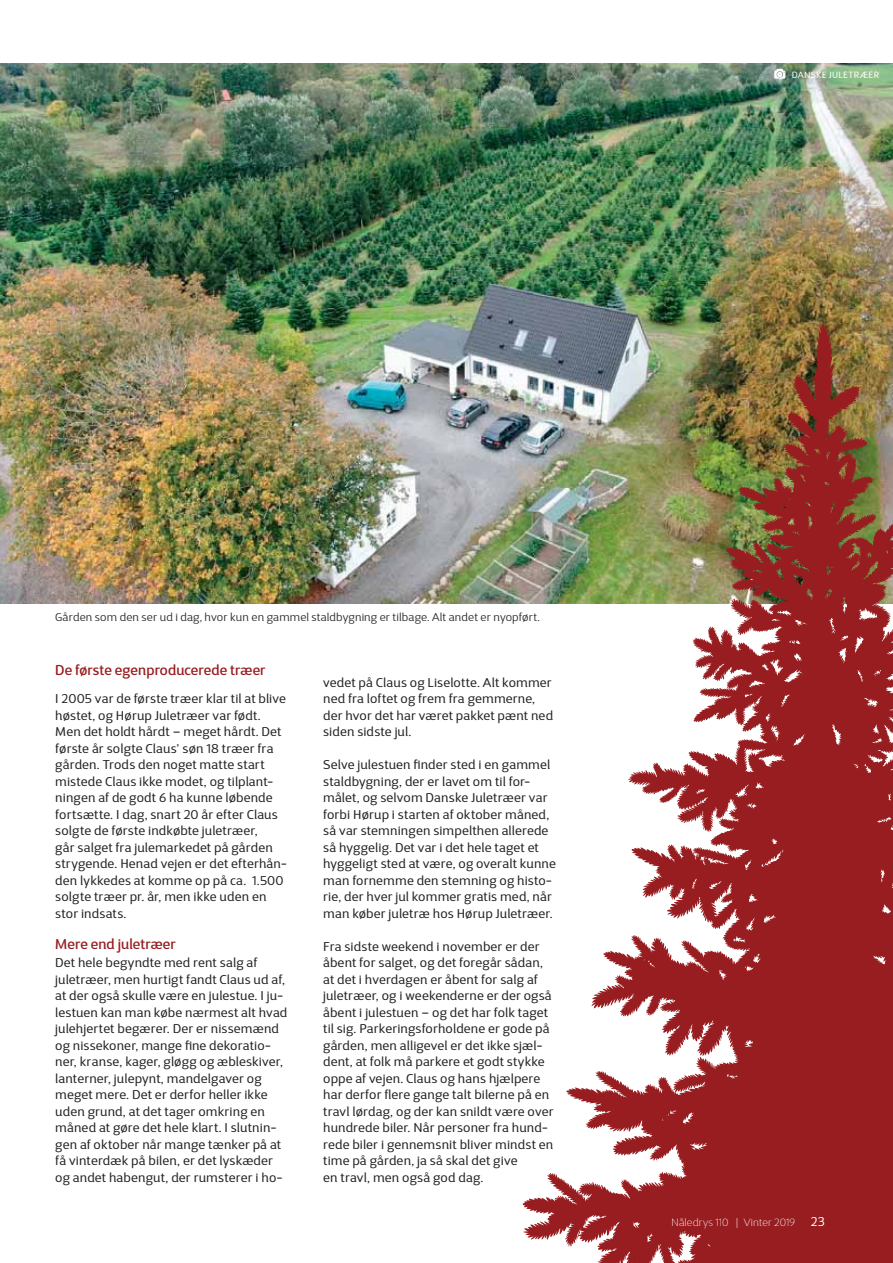
<style>
.page{position:relative;width:893px;height:1263px;background:#fff}
.page>*{position:absolute;margin:0;border:0;box-sizing:border-box;transform-origin:0 0}
.t1{font:500 14.25px "D Sari";letter-spacing:.01em;color:#971d20}
.t2{font:12.75px/16.5px "D Sari";letter-spacing:.015em;color:#231f20}
.t3{font:300 11.25px "D Sari";letter-spacing:.02em;color:#231f20}
.t4{font:100 10.5px "D Sari";letter-spacing:.02em;color:#fff}
.t5{font:9px "D Sari";letter-spacing:.03em;color:#fff}
.s1{font-weight:400;font-size:12.75px}
</style>
<div class="page">
<img style="left:0;top:64px;width:893px;height:540px">
<img style="left:522px;top:322px;width:371px;height:941px">
<svg style="left:774px;top:69px;width:11px;height:10px"></svg>
<p class="t5" style="left:792px;top:71px;width:89px">DANSKE JULETRÆER</p>
<p class="t3" style="left:55px;top:613px;width:486px">Gården som den ser ud i dag, hvor kun en gammel staldbygning er tilbage. Alt andet er nyopført.</p>
<p class="t1" style="left:55px;top:665px;width:212px">De første egenproducerede træer</p>
<p class="t2" style="left:55px;top:692px;width:234px">I 2005 var de første træer klar til at blive høstet, og Hørup Juletræer var født.<br>Men det holdt hårdt – meget hårdt. Det første år solgte Claus’ søn 18 træer fra gården. Trods den noget matte start mistede Claus ikke modet, og tilplant&shy;ningen af de godt 6 ha kunne løbende fortsætte. I dag, snart 20 år efter Claus solgte de første indkøbte juletræer,<br>går salget fra julemarkedet på gården strygende. Henad vejen er det efterhån&shy;den lykkedes at komme op på ca. 1.500 solgte træer pr. år, men ikke uden en stor indsats.</p>
<p class="t1" style="left:55px;top:939px;width:122px">Mere end juletræer</p>
<p class="t2" style="left:55px;top:956px;width:234px">Det hele begyndte med rent salg af juletræer, men hurtigt fandt Claus ud af, at der også skulle være en julestue. I ju&shy;lestuen kan man købe nærmest alt hvad julehjertet begærer. Der er nissemænd og nissekoner, mange fine dekoratio&shy;ner, kranse, kager, gløgg og æbleskiver, lanterner, julepynt, mandelgaver og meget mere. Det er derfor heller ikke uden grund, at det tager omkring en måned at gøre det hele klart. I slutnin&shy;gen af oktober når mange tænker på at få vinterdæk på bilen, er det lyskæder og andet habengut, der rumsterer i ho-</p>
<p class="t2" style="left:323px;top:675px;width:231px">vedet på Claus og Liselotte. Alt kommer ned fra loftet og frem fra gemmerne, der hvor det har været pakket pænt ned siden sidste jul.</p>
<p class="t2" style="left:323px;top:758px;width:234px">Selve julestuen finder sted i en gammel staldbygning, der er lavet om til for&shy;målet, og selvom Danske Juletræer var forbi Hørup i starten af oktober måned, så var stemningen simpelthen allerede så hyggelig. Det var i det hele taget et hyggeligt sted at være, og overalt kunne man fornemme den stemning og histo&shy;rie, der hver jul kommer gratis med, når man køber juletræ hos Hørup Juletræer.</p>
<p class="t2" style="left:323px;top:939px;width:232px">Fra sidste weekend i november er der åbent for salget, og det foregår sådan, at det i hverdagen er åbent for salg af juletræer, og i weekenderne er der også åbent i julestuen – og det har folk taget til sig. Parkeringsforholdene er gode på gården, men alligevel er det ikke sjæl&shy;dent, at folk må parkere et godt stykke oppe af vejen. Claus og hans hjælpere har derfor flere gange talt bilerne på en travl lørdag, og der kan snildt være over hundrede biler. Når personer fra hund&shy;rede biler i gennemsnit bliver mindst en time på gården, ja så skal det give<br>en travl, men også god dag.</p>
<p class="t4" style="left:672px;top:1219px;width:155px">Nåledrys 110 | Vinter 2019 <span class="s1">23</span></p>
</div>
